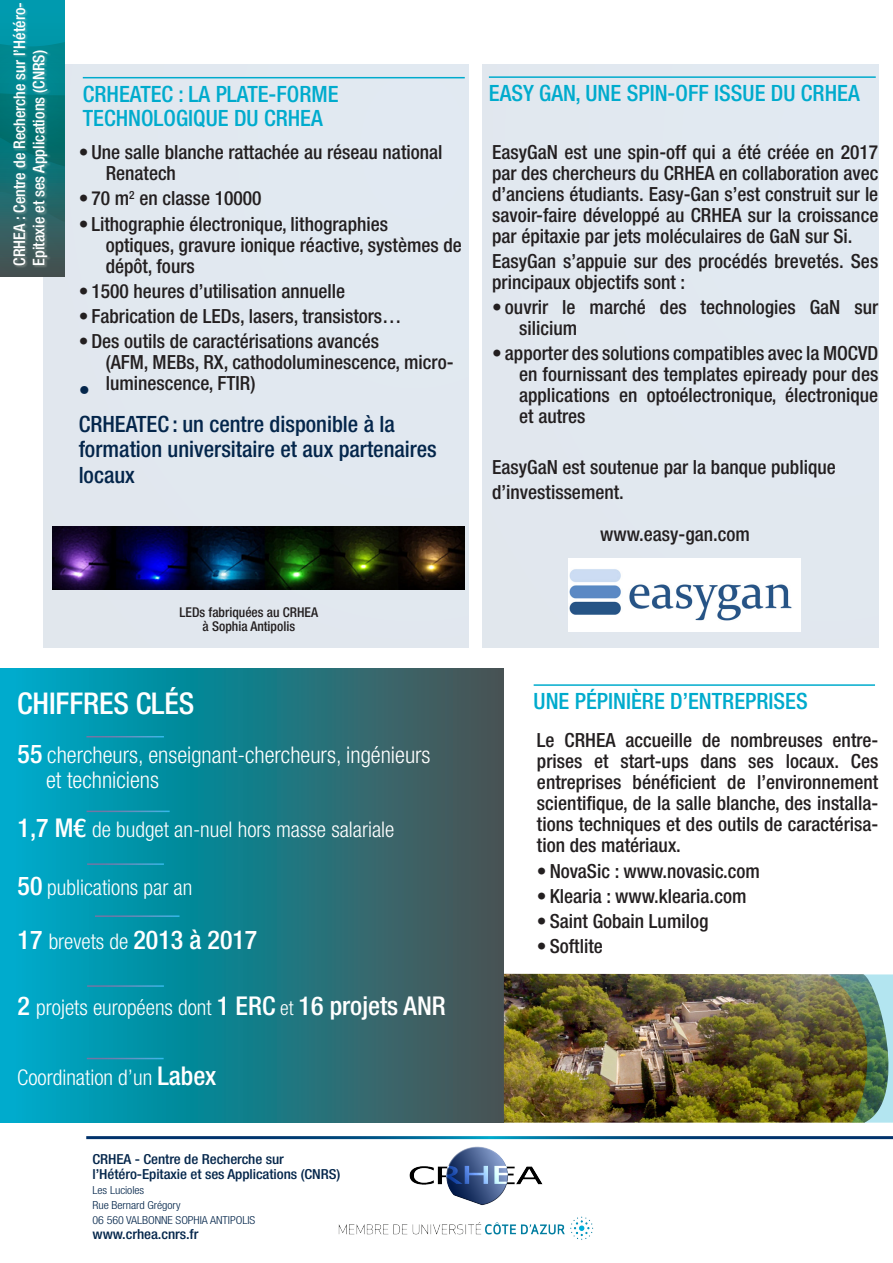
<style>
.page{position:relative;width:893px;height:1263px;background:#fff}
.page>*{position:absolute;margin:0;border:0;box-sizing:border-box;transform-origin:0 0}
.Texte_courant{font:500 condensed 30px "Helvetica Neue LT Std";letter-spacing:-.005em;color:#fff}
.Texte_courant-2{font:500 condensed 25.95px "Helvetica Neue LT Std";color:#fff}
.Texte_courant-3{font:300 condensed 23.1px/24.5px "Helvetica Neue LT Std";color:#fff}
.Titre_A{font:500 condensed 22.5px/24px "Helvetica Neue LT Std";color:#00abcd}
.Titre_B{font:500 condensed 22.5px/25.5px "Helvetica Neue LT Std";color:#04264b}
.Texte_courant-4{font:300 condensed 21.6px "Helvetica Neue LT Std";color:#fff}
.Texte_courant-5{font:500 condensed 19.5px/21px "Helvetica Neue LT Std";color:#231f20}
.t1{font:500 condensed 16.05px/19.4px "Helvetica Neue LT Std";color:#fff}
.contacts{font:500 condensed 13.8px "Helvetica Neue LT Std";letter-spacing:-.005em;color:#04264b;scale:1.09 1}
.crédits{font:500 condensed 13.5px "Helvetica Neue LT Std";color:#231f20}
.contacts-2{font:300 condensed 11.1px "Helvetica Neue LT Std";letter-spacing:-.005em;color:#04264b;scale:1.09 1}
.s1{font-weight:500;font-size:25.95px}
.s2{font-weight:300;font-size:21.6px}
.s3{font-size:20.1px}
</style>
<div class="page">
<div style="left:482px;top:64px;width:396px;height:584px;background:#e1e8f0"></div>
<svg style="left:0;top:669px;width:504px;height:454px;background:#1a7e8c"></svg>
<div style="left:43px;top:64px;width:426px;height:584px;background:#e1e8f0"></div>
<hr style="left:86px;top:736px;width:78px;height:1px;background:#fff">
<hr style="left:87px;top:863px;width:77px;height:2px;background:#fff">
<hr style="left:95px;top:915px;width:85px;height:2px;background:#fff">
<hr style="left:87px;top:811px;width:83px;height:1px;background:#fff">
<svg style="left:0;top:1px;width:65px;height:276px;background:#257078"></svg>
<svg style="left:0;top:42px;width:65px;height:180px;background:#097579"></svg>
<div style="left:13px;top:3px;width:38px;height:265px;background:#e7e6d9;opacity:.3"></div>
<img style="left:338px;top:1216px;width:256px;height:24px">
<hr style="left:83px;top:77px;width:382px;height:1px;background:#00abcd">
<hr style="left:87px;top:985px;width:77px;height:2px;background:#fff">
<hr style="left:87px;top:1058px;width:77px;height:1px;background:#fff">
<img style="left:504px;top:974px;width:325px;height:149px">
<img style="left:829px;top:974px;width:64px;height:149px">
<hr style="left:489px;top:76px;width:387px;height:2px;background:#00abcd">
<hr style="left:534px;top:684px;width:341px;height:2px;background:#00abcd">
<img style="left:398px;top:1139px;width:158px;height:67px">
<img style="left:568px;top:558px;width:233px;height:73px">
<img style="left:53px;top:527px;width:411px;height:63px">
<p class="t1" style="left:10px;top:266px;width:265px;rotate:-90deg">CRHEA : Centre de Recherche sur l’Hétéro-<br>Epitaxie et ses Applications (CNRS)</p>
<p class="Titre_A" style="left:83px;top:82px;width:257px">CRHEATEC : LA PLATE-FORME<br>TECHNOLOGIQUE DU CRHEA</p>
<p class="Texte_courant-5" style="left:106px;top:141px;width:338px;text-indent:-27px">• Une salle blanche rattachée au réseau national<br>Renatech</p>
<p class="Texte_courant-5" style="left:79px;top:188px;width:184px">• 70 m<sup>2</sup> en classe 10000</p>
<p class="Texte_courant-5" style="left:106px;top:213px;width:358px;text-indent:-27px">• Lithographie électronique, lithographies<br>optiques, gravure ionique réactive, systèmes de dépôt, fours</p>
<p class="Texte_courant-5" style="left:79px;top:280px;width:268px">• 1500 heures d’utilisation annuelle</p>
<p class="Texte_courant-5" style="left:79px;top:305px;width:325px">• Fabrication de LEDs, lasers, transistors…</p>
<p class="Texte_courant-5" style="left:106px;top:331px;width:349px;text-indent:-27px">• Des outils de caractérisations avancés<br>(AFM, MEBs, RX, cathodoluminescence, micro&shy;luminescence, FTIR)</p>
<p class="Titre_B" style="left:79px;top:377px;width:13px">•</p>
<p class="Titre_B" style="left:79px;top:411px;width:360px">CRHEATEC : un centre disponible à la formation universitaire et aux partenaires locaux</p>
<p class="crédits" style="left:180px;top:604px;width:140px">LEDs fabriquées au CRHEA</p>
<p class="crédits" style="left:203px;top:618px;width:94px">à Sophia Antipolis</p>
<p class="Texte_courant" style="left:17px;top:685px;width:179px">CHIFFRES CLÉS</p>
<p class="Texte_courant-3" style="left:46px;top:743px;width:386px;text-indent:-29px"><span class="s1">55</span> chercheurs, enseignant-chercheurs, ingénieurs et techniciens</p>
<p class="Texte_courant-4" style="left:18px;top:817px;width:378px"><span class="s1">1,7 M€</span> de budget an-nuel hors masse salariale</p>
<p class="Texte_courant-4" style="left:18px;top:875px;width:176px"><span class="s1">50</span> publications par an</p>
<p class="Texte_courant-2" style="left:18px;top:924px;width:241px">17 <span class="s2">brevets de</span> 2013 à 2017</p>
<p class="Texte_courant-4" style="left:18px;top:995px;width:430px"><span class="s1">2</span> projets européens dont <span class="s1">1 ERC</span> <span class="s3">et</span> <span class="s1">16 projets ANR</span></p>
<p class="Texte_courant-4" style="left:17px;top:1065px;width:201px">Coordination d’un <span class="s1">Labex</span></p>
<p class="contacts" style="left:92px;top:1151px;width:177px">CRHEA - Centre de Recherche sur</p>
<p class="contacts" style="left:92px;top:1166px;width:229px">l’Hétéro-Epitaxie et ses Applications (CNRS)</p>
<p class="contacts-2" style="left:92px;top:1184px;width:49px">Les Lucioles</p>
<p class="contacts-2" style="left:92px;top:1199px;width:82px">Rue Bernard Grégory</p>
<p class="contacts-2" style="left:92px;top:1214px;width:151px">06 560 VALBONNE SOPHIA ANTIPOLIS</p>
<p class="contacts" style="left:92px;top:1226px;width:99px">www.crhea.cnrs.fr</p>
<p class="Titre_A" style="left:489px;top:81px;width:372px">EASY GAN, UNE SPIN-OFF ISSUE DU CRHEA</p>
<p class="Texte_courant-5" style="left:492px;top:141px;width:388px;text-align:justify">EasyGaN est une spin-off qui a été créée en 2017 par des chercheurs du CRHEA en collaboration avec d’anciens étudiants. Easy-Gan s’est construit sur le savoir-faire développé au CRHEA sur la croissance par épitaxie par jets moléculaires de GaN sur Si.</p>
<p class="Texte_courant-5" style="left:492px;top:250px;width:388px">EasyGan s’appuie sur des procédés brevetés. Ses principaux objectifs sont :</p>
<p class="Texte_courant-5" style="left:519px;top:296px;width:361px;text-indent:-27px">• ouvrir le marché des technologies GaN sur silicium</p>
<p class="Texte_courant-5" style="left:519px;top:343px;width:361px;text-align:justify;text-indent:-27px">• apporter des solutions compatibles avec la MOCVD en fournissant des templates epiready pour des applications en optoélectronique, électronique et autres</p>
<p class="Texte_courant-5" style="left:492px;top:456px;width:345px">EasyGaN est soutenue par la banque publique</p>
<p class="Texte_courant-5" style="left:492px;top:481px;width:133px">d’investissement.</p>
<p class="Texte_courant-5" style="left:600px;top:523px;width:151px">www.easy-gan.com</p>
<p class="Titre_A" style="left:534px;top:689px;width:276px">UNE PÉPINIÈRE D’ENTREPRISES</p>
<p class="Texte_courant-5" style="left:537px;top:730px;width:343px;text-align:justify">Le CRHEA accueille de nombreuses entre&shy;prises et start-ups dans ses locaux. Ces entreprises bénéficient de l’environnement scientifique, de la salle blanche, des installa&shy;tions techniques et des outils de caractérisa&shy;tion des matériaux.</p>
<p class="Texte_courant-5" style="left:537px;top:860px;width:224px">• NovaSic : www.novasic.com</p>
<p class="Texte_courant-5" style="left:537px;top:885px;width:211px">• Klearia : www.klearia.com</p>
<p class="Texte_courant-5" style="left:537px;top:910px;width:173px">• Saint Gobain Lumilog</p>
<p class="Texte_courant-5" style="left:537px;top:936px;width:67px">• Softlite</p>
</div>
